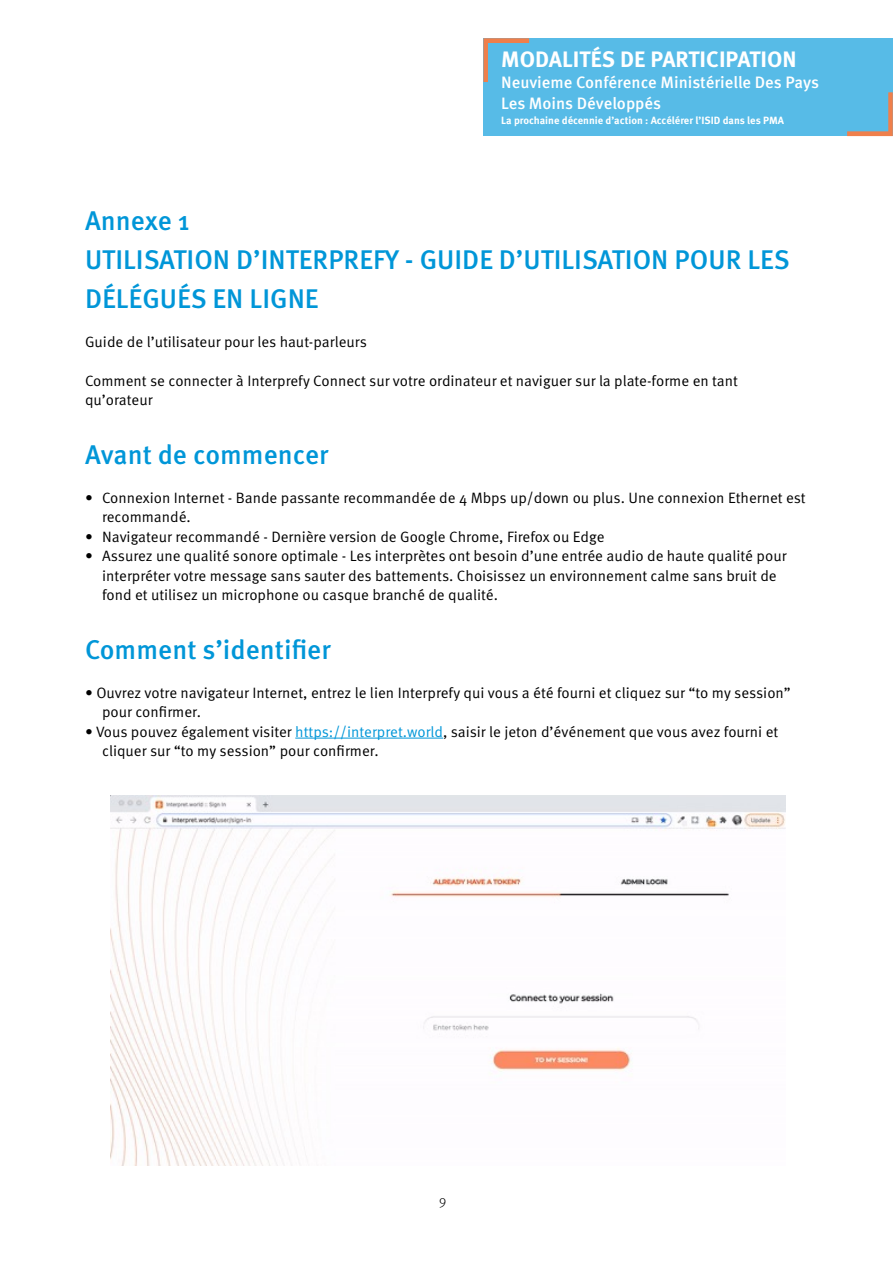
<style>
.page{position:relative;width:893px;height:1263px;background:#fff}
.page>*{position:absolute;margin:0;border:0;box-sizing:border-box;transform-origin:0 0}
.t1{font:500 27px/39px "Meta Pro";color:#0096d8}
.t2{font:700 22.35px "Meta Pro";color:#fff}
.t3{font:500 16.5px/21px "Meta Pro";color:#fff}
.t4{font:15px/19.5px "Meta Pro";color:#000}
.t5{font:300 13.5px "Meta Pro";color:#000}
.t6{font:700 10.5px "Meta Pro";color:#fff}
.s1{color:#0096d8}
</style>
<div class="page">
<hr style="left:295px;top:738px;width:148px;height:1px;background:#0096d8">
<img style="left:111px;top:795px;width:675px;height:371px">
<div style="left:483px;top:38px;width:410px;height:98px;background:#57bbe7"></div>
<svg style="left:483px;top:38px;width:46px;height:44px"></svg>
<svg style="left:847px;top:92px;width:46px;height:44px"></svg>
<h2 class="t2" style="left:501px;top:45px;width:297px">MODALITÉS DE PARTICIPATION</h2>
<p class="t3" style="left:501px;top:72px;width:319px">Neuvieme Conférence Ministérielle Des Pays<br>Les Moins Développés</p>
<p class="t6" style="left:501px;top:113px;width:284px">La prochaine décennie d’action : Accélérer l’ISID dans les PMA</p>
<h1 class="t1" style="left:85px;top:201px;width:706px">Annexe 1<br>UTILISATION D’INTERPREFY - GUIDE D’UTILISATION POUR LES<br>DÉLÉGUÉS EN LIGNE</h1>
<p class="t4" style="left:85px;top:332px;width:283px">Guide de l’utilisateur pour les haut-parleurs</p>
<p class="t4" style="left:85px;top:371px;width:654px">Comment se connecter à Interprefy Connect sur votre ordinateur et naviguer sur la plate-forme en tant qu’orateur</p>
<h1 class="t1" style="left:85px;top:435px;width:245px">Avant de commencer</h1>
<p class="t4" style="left:102px;top:488px;width:705px;text-indent:-17px">• Connexion Internet - Bande passante recommandée de 4 Mbps up/down ou plus. Une connexion Ethernet est recommandé.</p>
<p class="t4" style="left:85px;top:527px;width:521px">• Navigateur recommandé - Dernière version de Google Chrome, Firefox ou Edge</p>
<p class="t4" style="left:102px;top:547px;width:686px;text-indent:-17px">• Assurez une qualité sonore optimale - Les interprètes ont besoin d’une entrée audio de haute qualité pour interpréter votre message sans sauter des battements. Choisissez un environnement calme sans bruit de fond et utilisez un microphone ou casque branché de qualité.</p>
<h1 class="t1" style="left:85px;top:630px;width:247px">Comment s’identifier</h1>
<p class="t4" style="left:102px;top:683px;width:690px;text-indent:-17px">• Ouvrez votre navigateur Internet, entrez le lien Interprefy qui vous a été fourni et cliquez sur “to my session” pour confirmer.</p>
<p class="t4" style="left:102px;top:722px;width:678px;text-indent:-17px">• Vous pouvez également visiter <span class="s1">https://interpret.world</span>, saisir le jeton d’événement que vous avez fourni et cliquer sur “to my session” pour confirmer.</p>
<p class="t5" style="left:439px;top:1191px;width:9px">9</p>
</div>
